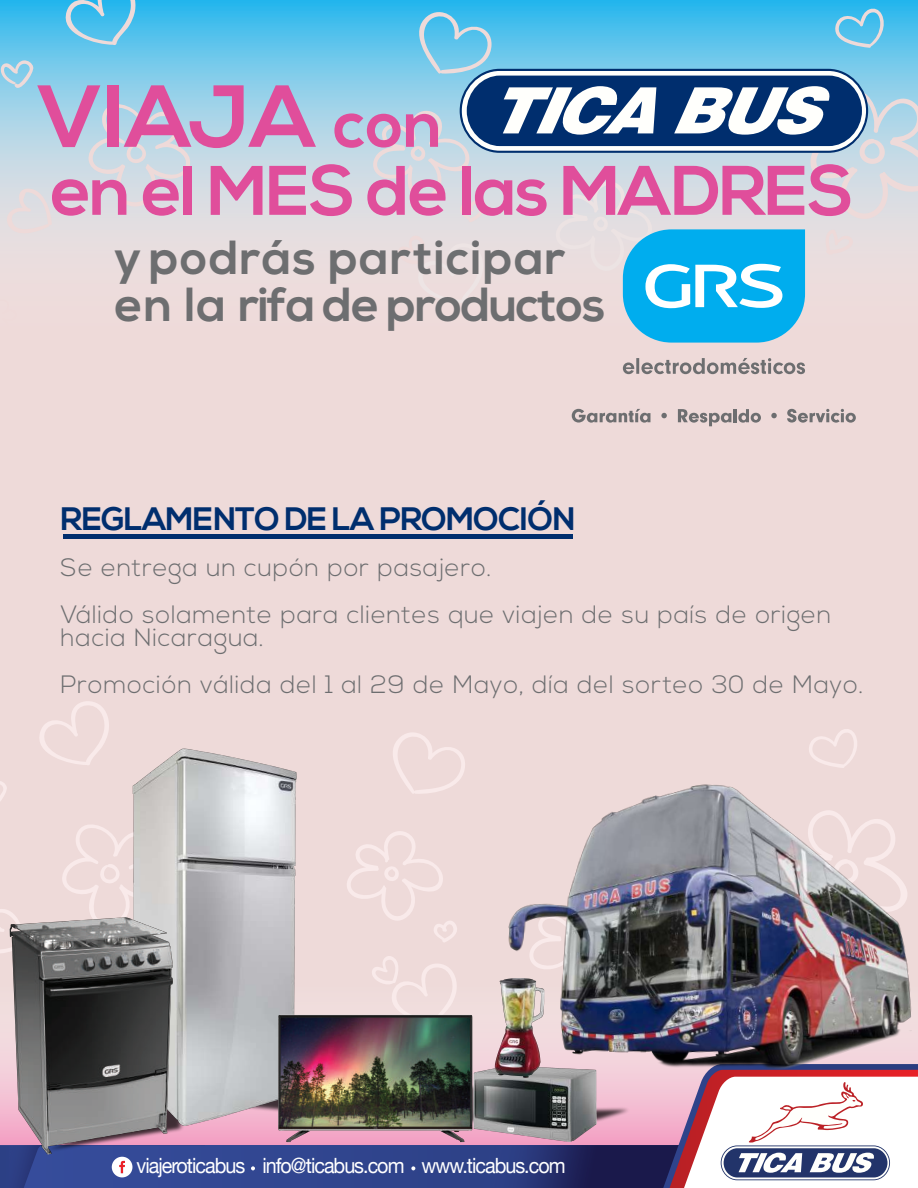
<style>
.page{position:relative;width:918px;height:1188px;background:#eedad9}
.page>*{position:absolute;margin:0;border:0;box-sizing:border-box;transform-origin:0 0}
.t1{font:700 87.75px "Nexa";color:#e04e9b}
.t2{font:700 69.9px "Nexa";letter-spacing:-.025em;color:#e04e9b}
.t3{font:700 47.85px/46.8px "Nexa";letter-spacing:.03em;color:#6d6e70}
.t4{font:700 32.4px "Nexa";letter-spacing:-.025em;color:#002e6e}
.t5{font:300 25.05px/46.8px "Nexa";letter-spacing:.03em;color:#6d6e70}
.t6{font:21px "Helvetica Neue";letter-spacing:-.05em;color:#fff;scale:.94 1}
.s1{font-size:65.85px}
</style>
<div class="page">
<svg style="left:0;top:0;width:918px;height:230px;background:#93cfe8"></svg>
<svg style="left:87px;top:101px;width:107px;height:106px"></svg>
<svg style="left:6px;top:187px;width:46px;height:43px"></svg>
<svg style="left:59px;top:0;width:78px;height:45px"></svg>
<svg style="left:0;top:60px;width:35px;height:34px"></svg>
<svg style="left:62px;top:825px;width:56px;height:72px"></svg>
<svg style="left:0;top:909px;width:5px;height:44px"></svg>
<svg style="left:393px;top:733px;width:66px;height:61px"></svg>
<svg style="left:347px;top:831px;width:96px;height:110px"></svg>
<svg style="left:39px;top:701px;width:70px;height:64px"></svg>
<svg style="left:372px;top:956px;width:71px;height:58px"></svg>
<svg style="left:0;top:781px;width:7px;height:20px"></svg>
<svg style="left:623px;top:358px;width:182px;height:16px"></svg>
<svg style="left:371px;top:5px;width:547px;height:338px"></svg>
<svg style="left:572px;top:409px;width:78px;height:14px"></svg>
<svg style="left:661px;top:413px;width:6px;height:5px"></svg>
<svg style="left:678px;top:409px;width:83px;height:17px"></svg>
<svg style="left:771px;top:413px;width:6px;height:5px"></svg>
<svg style="left:787px;top:409px;width:69px;height:14px"></svg>
<svg style="left:0;top:1073px;width:918px;height:115px;background:#7a7ba5"></svg>
<svg style="left:809px;top:729px;width:48px;height:22px"></svg>
<img style="left:443px;top:751px;width:475px;height:368px">
<img style="left:183px;top:1077px;width:451px;height:78px">
<img style="left:118px;top:748px;width:179px;height:385px">
<img style="left:5px;top:897px;width:178px;height:278px">
<img style="left:277px;top:1014px;width:198px;height:129px">
<img style="left:456px;top:1057px;width:162px;height:90px">
<img style="left:490px;top:975px;width:57px;height:106px">
<hr style="left:63px;top:534px;width:510px;height:4px;background:#002e6e">
<h1 class="t1" style="left:37px;top:66px;width:407px">VIAJA <span class="s1">con</span></h1>
<h2 class="t2" style="left:51px;top:150px;width:805px">en el MES de las MADRES</h2>
<h3 class="t3" style="left:115px;top:236px;width:492px">y podrás participar en la rifa de productos</h3>
<p class="t4" style="left:61px;top:500px;width:517px">REGLAMENTO DE LA PROMOCIÓN</p>
<p class="t5" style="left:61px;top:545px;width:772px">Se entrega un cupón por pasajero.<br>Válido solamente para clientes que viajen de su país de origen</p>
<p class="t5" style="left:61px;top:615px;width:804px">hacia Nicaragua.<br>Promoción válida del 1 al 29 de Mayo, día del sorteo 30 de Mayo.</p>
<p class="t6" style="left:136px;top:1151px;width:458px">viajeroticabus info@ticabus.com www.ticabus.com</p>
</div>
